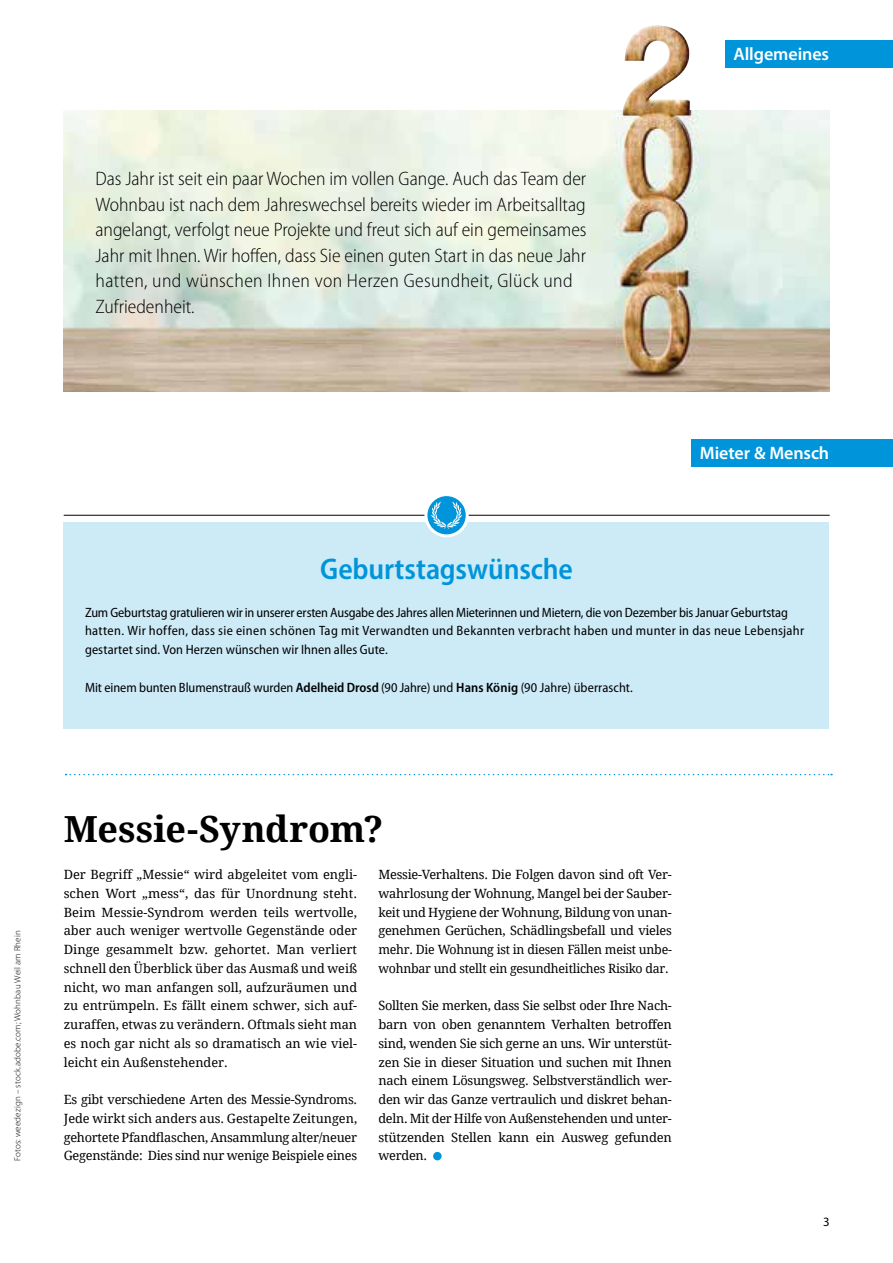
<style>
.page{position:relative;width:893px;height:1263px;background:#fff}
.page>*{position:absolute;margin:0;border:0;box-sizing:border-box;transform-origin:0 0}
.t1{font:700 36px "Droid Serif";letter-spacing:-.005em;color:#000}
.t2{font:600 semi-condensed 30px "Myriad Pro";letter-spacing:-.005em;color:#0095db}
.t3{font:300 semi-condensed 19.5px/25.5px "Myriad Pro";color:#000}
.t4{font:600 18px "Myriad Pro";letter-spacing:-.005em;color:#fff}
.t5{font:semi-condensed 13.5px/18.8px "Myriad Pro";color:#000}
.t6{font:12.75px/18.8px "Droid Serif";letter-spacing:-.02em;color:#000;text-align:justify}
.t7{font:12.75px "Myriad Pro";color:#000}
.t8{font:300 9px "Myriad Pro";letter-spacing:.015em;color:#000}
.s1{font-weight:600}
</style>
<div class="page">
<div style="left:64px;top:523px;width:765px;height:206px;background:#cdeaf7"></div>
<hr style="left:465px;top:515px;width:364px;height:1px;background:#000">
<hr style="left:64px;top:515px;width:361px;height:1px;background:#000">
<svg style="left:426px;top:495px;width:41px;height:41px"></svg>
<div style="left:424px;top:493px;width:45px;height:44px;border:3px solid #fff;border-radius:50%"></div>
<svg style="left:431px;top:502px;width:31px;height:27px"></svg>
<div style="left:725px;top:40px;width:168px;height:28px;background:#0095db"></div>
<div style="left:433px;top:1152px;width:9px;height:8px;background:#0095db;border-radius:50%"></div>
<div style="left:691px;top:439px;width:202px;height:27px;background:#0095db"></div>
<img style="left:64px;top:110px;width:766px;height:282px">
<svg style="left:66px;top:774px;width:766px;height:1px"></svg>
<img style="left:621px;top:25px;width:69px;height:123px">
<p class="t3" style="left:95px;top:166px;width:493px">Das Jahr ist seit ein paar Wochen im vollen Gange. Auch das Team der Wohnbau ist nach dem Jahreswechsel bereits wieder im Arbeitsalltag angelangt, verfolgt neue Projekte und freut sich auf ein gemeinsames Jahr mit Ihnen. Wir hoffen, dass Sie einen guten Start in das neue Jahr hatten, und wünschen Ihnen von Herzen Gesundheit, Glück und Zufriedenheit.</p>
<h3 class="t4" style="left:733px;top:43px;width:97px">Allgemeines</h3>
<h3 class="t4" style="left:700px;top:441px;width:131px">Mieter &amp; Mensch</h3>
<h2 class="t2" style="left:320px;top:550px;width:254px">Geburtstagswünsche</h2>
<p class="t5" style="left:85px;top:602px;width:721px">Zum Geburtstag gratulieren wir in unserer ersten Ausgabe des Jahres allen Mieterinnen und Mietern, die von Dezember bis Januar Geburtstag hatten. Wir hoffen, dass sie einen schönen Tag mit Verwandten und Bekannten verbracht haben und munter in das neue Lebensjahr gestartet sind. Von Herzen wünschen wir Ihnen alles Gute.</p>
<p class="t5" style="left:85px;top:677px;width:549px">Mit einem bunten Blumenstrauß wurden <span class="s1">Adelheid Drosd</span> (90 Jahre) und <span class="s1">Hans König</span> (90 Jahre) überrascht.</p>
<p class="t8" style="left:12px;top:1161px;width:232px;rotate:-90deg">Fotos: weedezign – stock.adobe.com; Wohnbau Weil am Rhein</p>
<h1 class="t1" style="left:64px;top:803px;width:321px">Messie-Syndrom?</h1>
<p class="t6" style="left:64px;top:865px;width:295px">Der Begriff „Messie“ wird abgeleitet vom engli&shy;schen Wort „mess“, das für Unordnung steht.<br>Beim Messie-Syndrom werden teils wertvolle, aber auch weniger wertvolle Gegenstände oder Dinge gesammelt bzw. gehortet. Man verliert schnell den Überblick über das Ausmaß und weiß nicht, wo man anfangen soll, aufzuräumen und zu entrümpeln. Es fällt einem schwer, sich auf&shy;zuraffen, etwas zu verändern. Oftmals sieht man es noch gar nicht als so dramatisch an wie viel&shy;leicht ein Außenstehender.</p>
<p class="t6" style="left:64px;top:1090px;width:295px">Es gibt verschiedene Arten des Messie-Syndroms.<br>Jede wirkt sich anders aus. Gestapelte Zeitungen, gehortete Pfandflaschen, Ansammlung alter/neuer Gegenstände: Dies sind nur wenige Beispiele eines</p>
<p class="t6" style="left:378px;top:865px;width:295px">Messie-Verhaltens. Die Folgen davon sind oft Ver&shy;wahrlosung der Wohnung, Mangel bei der Sauber&shy;keit und Hygiene der Wohnung, Bildung von unan&shy;genehmen Gerüchen, Schädlingsbefall und vieles mehr. Die Wohnung ist in diesen Fällen meist unbe&shy;wohnbar und stellt ein gesundheitliches Risiko dar.</p>
<p class="t6" style="left:378px;top:996px;width:295px">Sollten Sie merken, dass Sie selbst oder Ihre Nach&shy;barn von oben genanntem Verhalten betroffen sind, wenden Sie sich gerne an uns. Wir unterstüt&shy;zen Sie in dieser Situation und suchen mit Ihnen nach einem Lösungsweg. Selbstverständlich wer&shy;den wir das Ganze vertraulich und diskret behan&shy;deln. Mit der Hilfe von Außenstehenden und unter&shy;stützenden Stellen kann ein Ausweg gefunden werden.</p>
<p class="t7" style="left:823px;top:1214px;width:8px">3</p>
</div>
